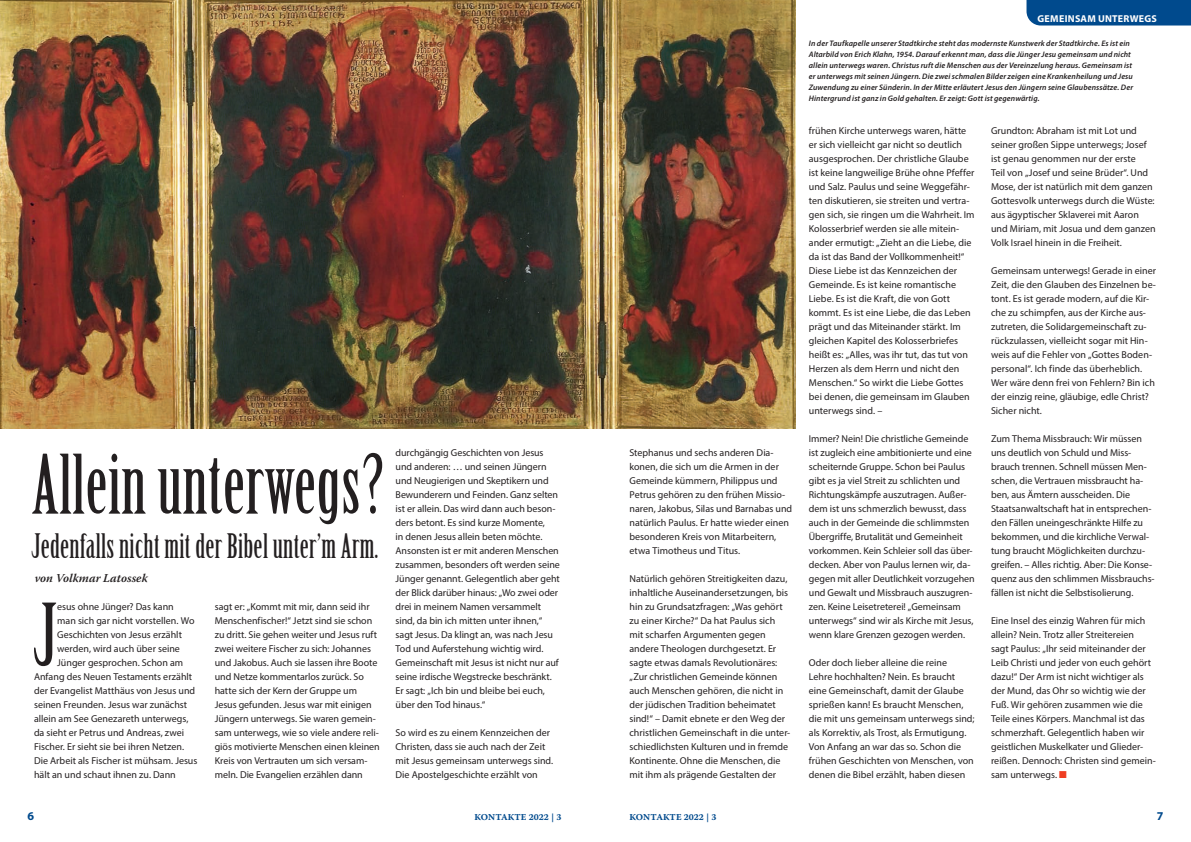
<style>
.page{position:relative;width:1191px;height:842px;background:#fff}
.page>*{position:absolute;margin:0;border:0;box-sizing:border-box;transform-origin:0 0}
.t1{font:84.7px "Birch Std";color:#231f20}
.t2{font:80px "Birch Std";letter-spacing:.01em;color:#231f20}
.t3{font:33px "Birch Std";letter-spacing:.01em;color:#231f20}
.t4{font:italic 600 12px "Warnock Pro";color:#231f20}
.t5{font:700 12px "Myriad Pro";color:#004a8d}
.t6{font:10px/14px "Myriad Pro";color:#231f20}
.t7{font:700 10px "Myriad Pro";letter-spacing:.025em;color:#fff}
.t8{font:9px "Warnock Pro Bold Capt";color:#004a8d}
.t9{font:italic 600 8px/11px "Myriad Pro";letter-spacing:.01em;color:#231f20}
.s1{font-size:81px}
.s2{color:#ef3e22}
</style>
<div class="page">
<img style="left:0;top:0;width:795px;height:428px">
<div style="left:1026px;top:0;width:165px;height:26px;background:#004a8d"></div>
<p class="t7" style="left:1037px;top:12px;width:121px">GEMEINSAM UNTERWEGS</p>
<h2 class="t2" style="left:32px;top:440px;width:354px">Allein unterwegs<span class="s1">?</span></h2>
<h3 class="t3" style="left:32px;top:527px;width:348px">Jedenfalls nicht mit der Bibel unter’m Arm.</h3>
<p class="t4" style="left:35px;top:571px;width:114px">von Volkmar Latossek</p>
<h1 class="t1" style="left:34px;top:588px;width:25px">J</h1>
<p class="t6" style="left:57px;top:599px;width:118px">esus ohne Jünger? Das kann</p>
<p class="t6" style="left:57px;top:613px;width:139px">man sich gar nicht vorstellen. Wo</p>
<p class="t6" style="left:57px;top:627px;width:126px">Geschichten von Jesus erzählt</p>
<p class="t6" style="left:57px;top:641px;width:124px">werden, wird auch über seine</p>
<p class="t6" style="left:57px;top:655px;width:127px">Jünger gesprochen. Schon am</p>
<p class="t6" style="left:34px;top:669px;width:160px">Anfang des Neuen Testaments erzählt</p>
<p class="t6" style="left:34px;top:683px;width:163px">der Evangelist Matthäus von Jesus und</p>
<p class="t6" style="left:34px;top:697px;width:155px">seinen Freunden. Jesus war zunächst</p>
<p class="t6" style="left:34px;top:711px;width:156px">allein am See Genezareth unterwegs,</p>
<p class="t6" style="left:34px;top:725px;width:152px">da sieht er Petrus und Andreas, zwei</p>
<p class="t6" style="left:34px;top:739px;width:152px">Fischer. Er sieht sie bei ihren Netzen.</p>
<p class="t6" style="left:34px;top:753px;width:165px">Die Arbeit als Fischer ist mühsam. Jesus</p>
<p class="t6" style="left:34px;top:767px;width:143px">hält an und schaut ihnen zu. Dann</p>
<p class="t6" style="left:215px;top:599px;width:166px">sagt er: „Kommt mit mir, dann seid ihr Menschenfischer!“ Jetzt sind sie schon zu dritt. Sie gehen weiter und Jesus ruft zwei weitere Fischer zu sich: Johannes und Jakobus. Auch sie lassen ihre Boote und Netze kommentarlos zurück. So hatte sich der Kern der Gruppe um Jesus gefunden. Jesus war mit einigen Jüngern unterwegs. Sie waren gemein&shy;sam unterwegs, wie so viele andere reli&shy;giös motivierte Menschen einen kleinen Kreis von Vertrauten um sich versam&shy;meln. Die Evangelien erzählen dann</p>
<p class="t6" style="left:395px;top:445px;width:166px">durchgängig Geschichten von Jesus und anderen: … und seinen Jüngern und Neugierigen und Skeptikern und Bewunderern und Feinden. Ganz selten ist er allein. Das wird dann auch beson&shy;ders betont. Es sind kurze Momente,<br>in denen Jesus allein beten möchte.<br>Ansonsten ist er mit anderen Menschen zusammen, besonders oft werden seine Jünger genannt. Gelegentlich aber geht der Blick darüber hinaus: „Wo zwei oder drei in meinem Namen versammelt sind, da bin ich mitten unter ihnen,“ sagt Jesus. Da klingt an, was nach Jesu Tod und Auferstehung wichtig wird.<br>Gemeinschaft mit Jesus ist nicht nur auf seine irdische Wegstrecke beschränkt.<br>Er sagt: „Ich bin und bleibe bei euch, über den Tod hinaus.“</p>
<p class="t6" style="left:395px;top:725px;width:159px">So wird es zu einem Kennzeichen der Christen, dass sie auch nach der Zeit mit Jesus gemeinsam unterwegs sind.<br>Die Apostelgeschichte erzählt von</p>
<p class="t6" style="left:629px;top:445px;width:164px">Stephanus und sechs anderen Dia&shy;konen, die sich um die Armen in der Gemeinde kümmern, Philippus und Petrus gehören zu den frühen Missio&shy;naren, Jakobus, Silas und Barnabas und natürlich Paulus. Er hatte wieder einen besonderen Kreis von Mitarbeitern, etwa Timotheus und Titus.</p>
<p class="t6" style="left:629px;top:571px;width:162px">Natürlich gehören Streitigkeiten dazu, inhaltliche Auseinandersetzungen, bis hin zu Grundsatzfragen: „Was gehört zu einer Kirche?“ Da hat Paulus sich mit scharfen Argumenten gegen andere Theologen durchgesetzt. Er sagte etwas damals Revolutionäres: „Zur christlichen Gemeinde können auch Menschen gehören, die nicht in der jüdischen Tradition beheimatet sind!“ – Damit ebnete er den Weg der christlichen Gemeinschaft in die unter&shy;schiedlichsten Kulturen und in fremde Kontinente. Ohne die Menschen, die mit ihm als prägende Gestalten der</p>
<p class="t9" style="left:809px;top:38px;width:326px">In der Taufkapelle unserer Stadtkirche steht das modernste Kunstwerk der Stadtkirche. Es ist ein Altarbild von Erich Klahn, 1954. Darauf erkennt man, dass die Jünger Jesu gemeinsam und nicht allein unterwegs waren. Christus ruft die Menschen aus der Vereinzelung heraus. Gemeinsam ist er unterwegs mit seinen Jüngern. Die zwei schmalen Bilder zeigen eine Krankenheilung und Jesu Zuwendung zu einer Sünderin. In der Mitte erläutert Jesus den Jüngern seine Glaubenssätze. Der Hintergrund ist ganz in Gold gehalten. Er zeigt: Gott ist gegenwärtig.</p>
<p class="t6" style="left:809px;top:123px;width:167px">frühen Kirche unterwegs waren, hätte er sich vielleicht gar nicht so deutlich ausgesprochen. Der christliche Glaube ist keine langweilige Brühe ohne Pfeffer und Salz. Paulus und seine Weggefähr&shy;ten diskutieren, sie streiten und vertra&shy;gen sich, sie ringen um die Wahrheit. Im Kolosserbrief werden sie alle mitein&shy;ander ermutigt: „Zieht an die Liebe, die da ist das Band der Vollkommenheit!“ Diese Liebe ist das Kennzeichen der Gemeinde. Es ist keine romantische Liebe. Es ist die Kraft, die von Gott kommt. Es ist eine Liebe, die das Leben prägt und das Miteinander stärkt. Im gleichen Kapitel des Kolosserbriefes heißt es: „Alles, was ihr tut, das tut von Herzen als dem Herrn und nicht den Menschen.“ So wirkt die Liebe Gottes bei denen, die gemeinsam im Glauben unterwegs sind. –</p>
<p class="t6" style="left:809px;top:431px;width:167px">Immer? Nein! Die christliche Gemeinde ist zugleich eine ambitionierte und eine scheiternde Gruppe. Schon bei Paulus gibt es ja viel Streit zu schlichten und Richtungskämpfe auszutragen. Außer&shy;dem ist uns schmerzlich bewusst, dass auch in der Gemeinde die schlimmsten Übergriffe, Brutalität und Gemeinheit vorkommen. Kein Schleier soll das über&shy;decken. Aber von Paulus lernen wir, da&shy;gegen mit aller Deutlichkeit vorzugehen und Gewalt und Missbrauch auszugren&shy;zen. Keine Leisetreterei! „Gemeinsam unterwegs“ sind wir als Kirche mit Jesus, wenn klare Grenzen gezogen werden.</p>
<p class="t6" style="left:809px;top:655px;width:167px">Oder doch lieber alleine die reine<br>Lehre hochhalten? Nein. Es braucht eine Gemeinschaft, damit der Glaube sprießen kann! Es braucht Menschen, die mit uns gemeinsam unterwegs sind; als Korrektiv, als Trost, als Ermutigung.<br>Von Anfang an war das so. Schon die frühen Geschichten von Menschen, von denen die Bibel erzählt, haben diesen</p>
<p class="t6" style="left:991px;top:123px;width:166px">Grundton: Abraham ist mit Lot und seiner großen Sippe unterwegs; Josef ist genau genommen nur der erste<br>Teil von „Josef und seine Brüder“. Und Mose, der ist natürlich mit dem ganzen Gottesvolk unterwegs durch die Wüste: aus ägyptischer Sklaverei mit Aaron und Miriam, mit Josua und dem ganzen Volk Israel hinein in die Freiheit.</p>
<p class="t6" style="left:991px;top:263px;width:166px">Gemeinsam unterwegs! Gerade in einer Zeit, die den Glauben des Einzelnen be&shy;tont. Es ist gerade modern, auf die Kir&shy;che zu schimpfen, aus der Kirche aus&shy;zutreten, die Solidargemeinschaft zu&shy;rückzulassen, vielleicht sogar mit Hin&shy;weis auf die Fehler von „Gottes Boden&shy;personal“. Ich finde das überheblich.<br>Wer wäre denn frei von Fehlern? Bin ich der einzig reine, gläubige, edle Christ?<br>Sicher nicht.</p>
<p class="t6" style="left:991px;top:431px;width:165px">Zum Thema Missbrauch: Wir müssen uns deutlich von Schuld und Miss&shy;brauch trennen. Schnell müssen Men&shy;schen, die Vertrauen missbraucht ha&shy;ben, aus Ämtern ausscheiden. Die Staatsanwaltschaft hat in entsprechen&shy;den Fällen uneingeschränkte Hilfe zu bekommen, und die kirchliche Verwal&shy;tung braucht Möglichkeiten durchzu&shy;greifen. – Alles richtig. Aber: Die Konse&shy;quenz aus den schlimmen Missbrauchs&shy;fällen ist nicht die Selbstisolierung.</p>
<p class="t6" style="left:991px;top:613px;width:166px">Eine Insel des einzig Wahren für mich allein? Nein. Trotz aller Streitereien<br>sagt Paulus: „Ihr seid miteinander der Leib Christi und jeder von euch gehört dazu!“ Der Arm ist nicht wichtiger als der Mund, das Ohr so wichtig wie der Fuß. Wir gehören zusammen wie die Teile eines Körpers. Manchmal ist das schmerzhaft. Gelegentlich haben wir geistlichen Muskelkater und Glieder&shy;reißen. Dennoch: Christen sind gemein&shy;sam unterwegs. <span class="s2">■</span></p>
<p class="t5" style="left:27px;top:808px;width:8px">6</p>
<p class="t5" style="left:1157px;top:808px;width:8px">7</p>
<p class="t8" style="left:474px;top:812px;width:89px">KONTAKTE 2022 | 3</p>
<p class="t8" style="left:629px;top:812px;width:89px">KONTAKTE 2022 | 3</p>
</div>
